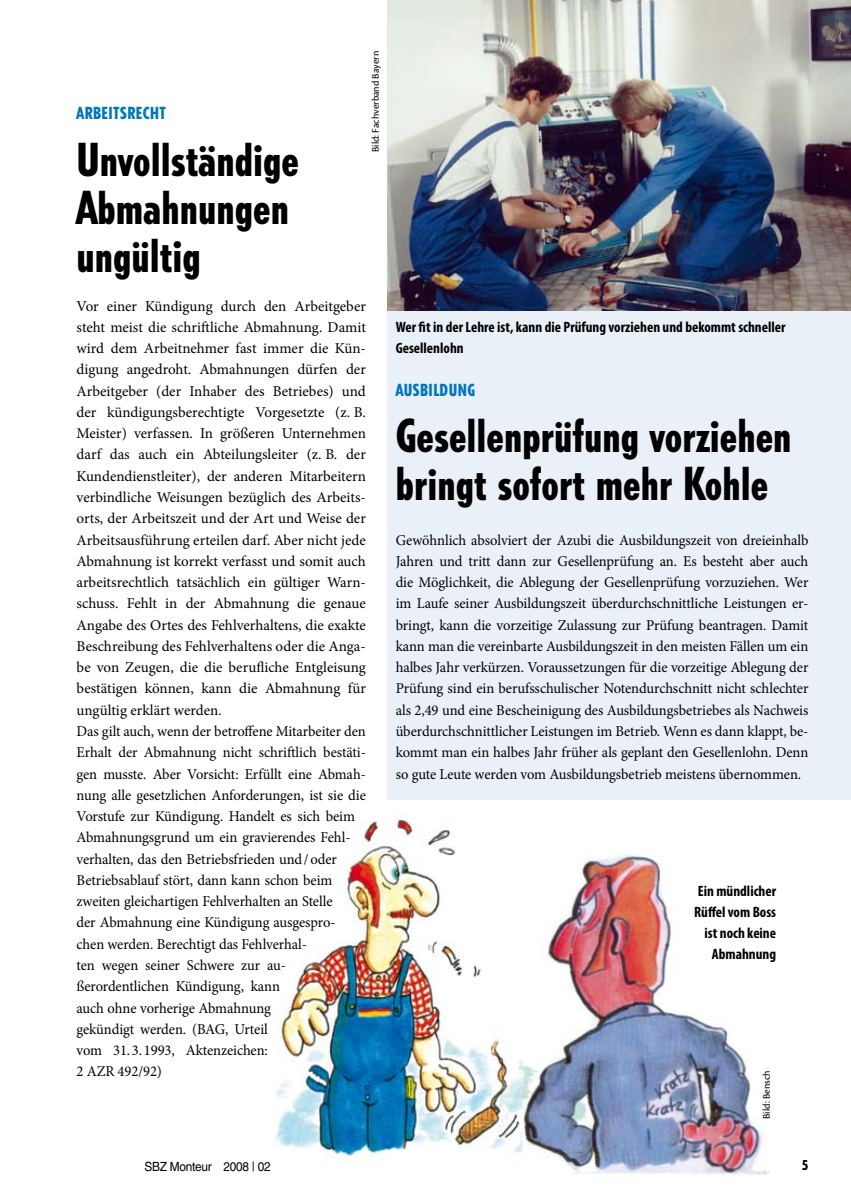
<style>
.page{position:relative;width:851px;height:1204px;background:#fff}
.page>*{position:absolute;margin:0;border:0;box-sizing:border-box;transform-origin:0 0}
.t1{font:800 condensed 45px/48px "Tempo Std";color:#000}
.t2{font:800 condensed 16.5px "Tempo Std";letter-spacing:.03em;color:#0076bd}
.t3{font:15px/21.3px "Minion Pro";letter-spacing:-.005em;color:#000}
.t4{font:700 condensed 15px/21px "Myriad Pro";color:#000;text-align:right}
.t5{font:12.6px "Helvetica LT Std";letter-spacing:-.02em;color:#000;scale:.94 1}
.t6{font:10.5px "Cronos Pro";color:#000}
</style>
<div class="page">
<img style="left:274px;top:819px;width:495px;height:357px">
<div style="left:387px;top:0;width:463px;height:799px;background:#e9f0f8"></div>
<img style="left:387px;top:0;width:463px;height:310px">
<p class="t6" style="left:369px;top:152px;width:102px;rotate:-90deg">Bild: Fachverband Bayern</p>
<p class="t2" style="left:77px;top:103px;width:91px">Arbeitsrecht</p>
<h1 class="t1" style="left:77px;top:135px;width:224px">Unvollständige<br>Abmahnungen ungültig</h1>
<p class="t3" style="left:77px;top:295px;width:291px">Vor einer Kündigung durch den Arbeitgeber steht meist die schriftliche Abmahnung. Damit wird dem Arbeitnehmer fast immer die Kün&shy;digung angedroht. Abmahnungen dürfen der Arbeitgeber (der Inhaber des Betriebes) und der kündigungsberechtigte Vorgesetzte (z. B.<br>Meister) verfassen. In größeren Unternehmen darf das auch ein Abteilungsleiter (z. B. der Kundendienstleiter), der anderen Mitarbeitern verbindliche Weisungen bezüglich des Arbeits&shy;orts, der Arbeitszeit und der Art und Weise der Arbeitsausführung erteilen darf. Aber nicht jede Abmahnung ist korrekt verfasst und somit auch arbeitsrechtlich tatsächlich ein gültiger Warn&shy;schuss. Fehlt in der Abmahnung die genaue Angabe des Ortes des Fehlverhaltens, die exakte Beschreibung des Fehlverhaltens oder die Anga&shy;be von Zeugen, die die berufliche Entgleisung bestätigen können, kann die Abmahnung für ungültig erklärt werden.<br>Das gilt auch, wenn der betroffene Mitarbeiter den Erhalt der Abmahnung nicht schriftlich bestäti&shy;gen musste. Aber Vorsicht: Erfüllt eine Abmah&shy;nung alle gesetzlichen Anforderungen, ist sie die Vorstufe zur Kündigung. Handelt es sich beim Abmahnungsgrund um ein gravierendes Fehl&shy;verhalten, das den Betriebsfrieden und/oder Betriebsablauf stört, dann kann schon beim zweiten gleichartigen Fehlverhalten an Stelle<br>der Abmahnung eine Kündigung ausgespro&shy;chen werden. Berechtigt das Fehlverhal-<br>ten wegen seiner Schwere zur au&shy;ßerordentlichen Kündigung, kann<br>auch ohne vorherige Abmahnung<br>gekündigt werden. (BAG, Urteil<br>vom 31.3.1993, Aktenzeichen:<br>2 AZR 492/92)</p>
<p class="t4" style="left:395px;top:316px;width:391px;text-align:left">Wer fit in der Lehre ist, kann die Prüfung vorziehen und bekommt schneller<br>Gesellenlohn</p>
<p class="t2" style="left:395px;top:379px;width:81px">Ausbildung</p>
<h1 class="t1" style="left:395px;top:411px;width:397px">Gesellenprüfung vorziehen bringt sofort mehr Kohle</h1>
<p class="t3" style="left:395px;top:529px;width:414px;text-align:justify">Gewöhnlich absolviert der Azubi die Ausbildungszeit von dreieinhalb Jahren und tritt dann zur Gesellenprüfung an. Es besteht aber auch die Möglichkeit, die Ablegung der Gesellenprüfung vorzuziehen. Wer im Laufe seiner Ausbildungszeit überdurchschnittliche Leistungen er&shy;bringt, kann die vorzeitige Zulassung zur Prüfung beantragen. Damit kann man die vereinbarte Ausbildungszeit in den meisten Fällen um ein halbes Jahr verkürzen. Voraussetzungen für die vorzeitige Ablegung der Prüfung sind ein berufsschulischer Notendurchschnitt nicht schlechter als 2,49 und eine Bescheinigung des Ausbildungsbetriebes als Nachweis überdurchschnittlicher Leistungen im Betrieb. Wenn es dann klappt, be&shy;kommt man ein halbes Jahr früher als geplant den Gesellenlohn. Denn so gute Leute werden vom Ausbildungsbetrieb meistens übernommen.</p>
<p class="t4" style="left:694px;top:880px;width:83px">Ein mündlicher<br>Rüffel vom Boss ist noch keine<br>Abmahnung</p>
<p class="t6" style="left:760px;top:1118px;width:50px;rotate:-90deg">Bild: Bensch</p>
<p class="t5" style="left:144px;top:1159px;width:136px">SBZ Monteur 2008 | 02</p>
</div>
